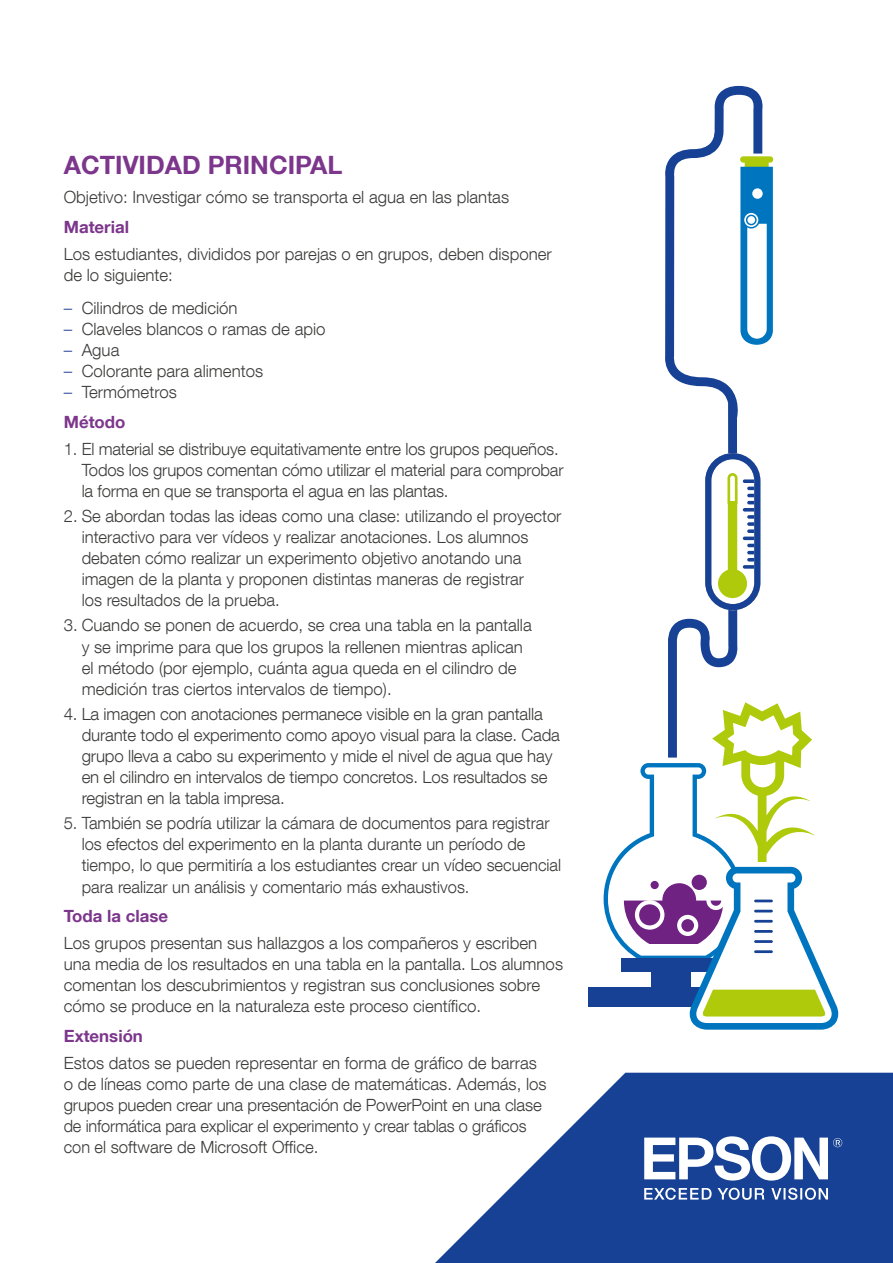
<style>
.page{position:relative;width:893px;height:1263px;background:#fff}
.page>*{position:absolute;margin:0;border:0;box-sizing:border-box;transform-origin:0 0}
.t1{font:700 25.2px "Helvetica Neue LT Com";color:#7c368c}
.t2{font:300 16.8px/21px "Helvetica Neue LT Com";color:#3c3c3b}
.t3{font:700 16.8px "Helvetica Neue LT Com";color:#7c368c}
.s1{color:#32509e}
.s2{font-weight:700;color:#7c368c}
</style>
<div class="page">
<svg style="left:435px;top:1073px;width:458px;height:190px;fill:#164194"></svg>
<svg style="left:644px;top:1188px;width:120px;height:12px"></svg>
<svg style="left:771px;top:1188px;width:57px;height:12px"></svg>
<svg style="left:644px;top:1136px;width:198px;height:44px"></svg>
<div style="left:588px;top:987px;width:165px;height:19px;background:#164194"></div>
<svg style="left:604px;top:703px;width:235px;height:327px"></svg>
<svg style="left:664px;top:86px;width:99px;height:671px"></svg>
<svg style="left:705px;top:453px;width:55px;height:157px"></svg>
<div style="left:740px;top:156px;width:33px;height:7px;background:#afca0b;border-radius:3px"></div>
<svg style="left:740px;top:167px;width:33px;height:178px"></svg>
<div style="left:752px;top:188px;width:11px;height:11px;background:#fff;border-radius:50%"></div>
<h1 class="t1" style="left:64px;top:149px;width:280px">Actividad principal</h1>
<p class="t2" style="left:64px;top:186px;width:447px">Objetivo: Investigar cómo se transporta el agua en las plantas</p>
<p class="t3" style="left:64px;top:216px;width:67px">Material</p>
<p class="t2" style="left:64px;top:243px;width:490px">Los estudiantes, divididos por parejas o en grupos, deben disponer de lo siguiente:</p>
<p class="t2" style="left:64px;top:297px;width:175px"><span class="s1">–</span> Cilindros de medición</p>
<p class="t2" style="left:64px;top:318px;width:263px"><span class="s1">–</span> Claveles blancos o ramas de apio</p>
<p class="t2" style="left:64px;top:339px;width:57px"><span class="s1">–</span> Agua</p>
<p class="t2" style="left:64px;top:360px;width:201px"><span class="s1">–</span> Colorante para alimentos</p>
<p class="t2" style="left:64px;top:377px;width:115px;line-height:29.5px"><span class="s1">–</span> Termómetros<br><span class="s2">Método</span></p>
<p class="t2" style="left:82px;top:438px;width:483px;text-indent:-18px">1. El material se distribuye equitativamente entre los grupos pequeños.<br>Todos los grupos comentan cómo utilizar el material para comprobar la forma en que se transporta el agua en las plantas.</p>
<p class="t2" style="left:82px;top:505px;width:481px;text-indent:-18px">2. Se abordan todas las ideas como una clase: utilizando el proyector interactivo para ver vídeos y realizar anotaciones. Los alumnos debaten cómo realizar un experimento objetivo anotando una imagen de la planta y proponen distintas maneras de registrar<br>los resultados de la prueba.</p>
<p class="t2" style="left:82px;top:615px;width:452px;text-indent:-18px">3. Cuando se ponen de acuerdo, se crea una tabla en la pantalla y se imprime para que los grupos la rellenen mientras aplican el método (por ejemplo, cuánta agua queda en el cilindro de medición tras ciertos intervalos de tiempo).</p>
<p class="t2" style="left:82px;top:703px;width:480px;text-indent:-18px">4. La imagen con anotaciones permanece visible en la gran pantalla durante todo el experimento como apoyo visual para la clase. Cada grupo lleva a cabo su experimento y mide el nivel de agua que hay en el cilindro en intervalos de tiempo concretos. Los resultados se registran en la tabla impresa.</p>
<p class="t2" style="left:82px;top:812px;width:481px;text-indent:-18px">5. También se podría utilizar la cámara de documentos para registrar los efectos del experimento en la planta durante un período de tiempo, lo que permitiría a los estudiantes crear un vídeo secuencial para realizar un análisis y comentario más exhaustivos.</p>
<p class="t3" style="left:64px;top:905px;width:106px">Toda la clase</p>
<p class="t2" style="left:64px;top:932px;width:501px">Los grupos presentan sus hallazgos a los compañeros y escriben una media de los resultados en una tabla en la pantalla. Los alumnos comentan los descubrimientos y registran sus conclusiones sobre cómo se produce en la naturaleza este proceso científico.</p>
<p class="t3" style="left:64px;top:1025px;width:81px">Extensión</p>
<p class="t2" style="left:64px;top:1052px;width:484px">Estos datos se pueden representar en forma de gráfico de barras o de líneas como parte de una clase de matemáticas. Además, los grupos pueden crear una presentación de PowerPoint en una clase de informática para explicar el experimento y crear tablas o gráficos con el software de Microsoft Office.</p>
</div>
